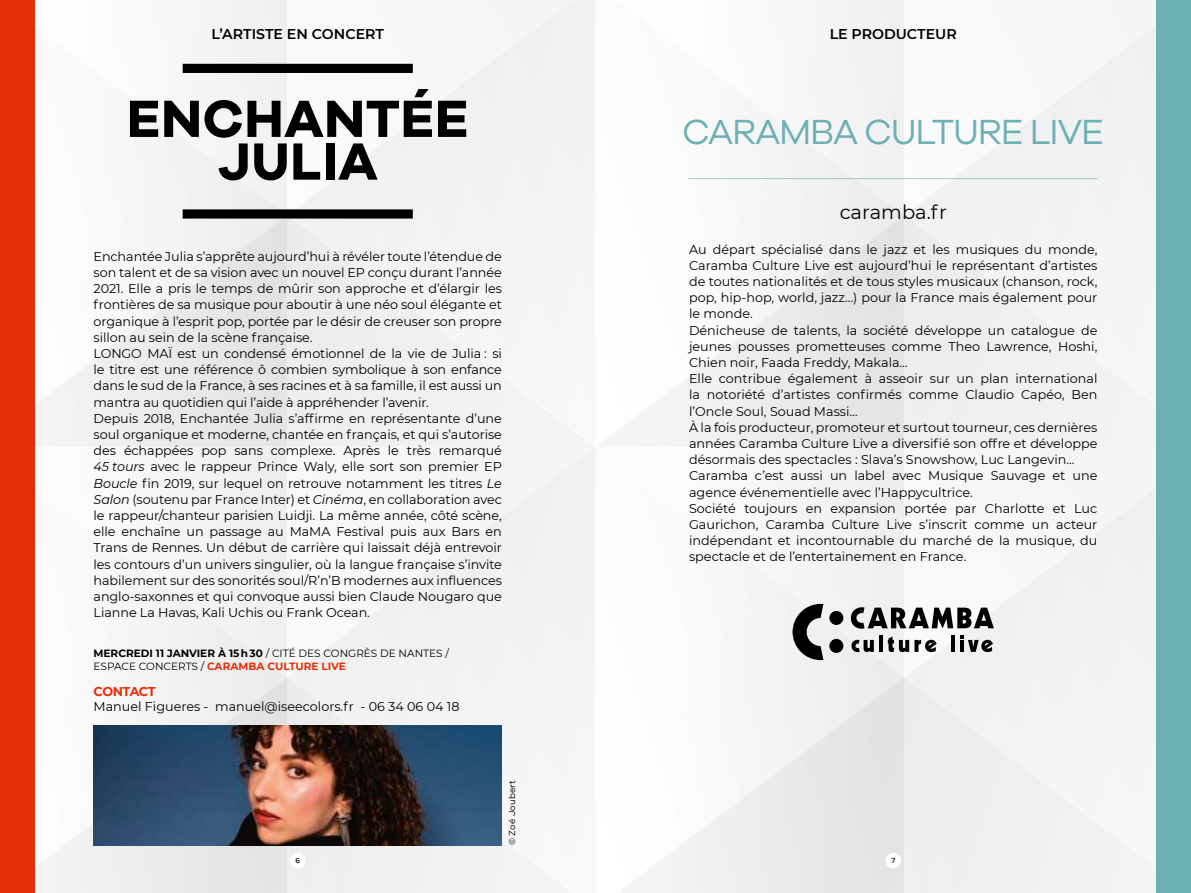
<style>
.page{position:relative;width:1191px;height:893px;background:#fff}
.page>*{position:absolute;margin:0;border:0;box-sizing:border-box;transform-origin:0 0}
.t1{font:700 54px/42.8px "Galano Grotesque";letter-spacing:.01em;color:#000;text-align:center}
.t2{font:36px "Galano Grotesque";letter-spacing:-.035em;color:#6db0b4}
.t3{font:19.5px "Montserrat";color:#000}
.t4{font:600 14.1px "Montserrat";color:#000}
.t5{font:12.75px/16.2px "Montserrat";letter-spacing:-.005em;color:#000}
.t6{font:700 12.75px "Montserrat";letter-spacing:-.04em;color:#e52f08}
.t7{font:10.5px/13.5px "Montserrat";color:#000}
.t8{font:9px "Galano Grotesque";letter-spacing:.025em;color:#000}
.t9{font:500 7.5px "Galano Grotesque";color:#000}
.s1{font-style:italic}
.s2{font-weight:700}
.s3{font-weight:700;color:#e52f08}
</style>
<div class="page">
<div style="left:904px;top:0;width:253px;height:446px;background:#f2f2f2"></div>
<div style="left:904px;top:446px;width:253px;height:447px;background:#f3f3f3"></div>
<div style="left:595px;top:0;width:309px;height:893px;background:linear-gradient(to right,#fff,#e9e9e9)"></div>
<div style="left:287px;top:0;width:308px;height:446px;background:#f3f3f3"></div>
<div style="left:287px;top:446px;width:308px;height:447px;background:#f3f3f3"></div>
<svg style="left:34px;top:0;width:253px;height:893px;fill:#f4f4f4"></svg>
<img style="left:94px;top:725px;width:408px;height:120px">
<div style="left:183px;top:64px;width:230px;height:9px;background:#000"></div>
<div style="left:183px;top:209px;width:230px;height:10px;background:#000"></div>
<div style="left:0;top:0;width:34px;height:893px;background:#e52f08"></div>
<div style="left:1157px;top:0;width:34px;height:893px;background:#6db0b4"></div>
<hr style="left:687px;top:178px;width:410px;height:1px;background:#bbd6d9">
<hr style="left:879px;top:635px;width:4px;height:17px;background:#000">
<svg style="left:792px;top:604px;width:31px;height:56px"></svg>
<div style="left:829px;top:639px;width:14px;height:14px;background:#000;border-radius:50%"></div>
<svg style="left:851px;top:640px;width:23px;height:12px"></svg>
<div style="left:829px;top:611px;width:14px;height:14px;background:#000;border-radius:50%"></div>
<svg style="left:950px;top:635px;width:4px;height:17px"></svg>
<svg style="left:959px;top:635px;width:34px;height:17px"></svg>
<svg style="left:887px;top:636px;width:49px;height:16px"></svg>
<svg style="left:851px;top:607px;width:143px;height:22px"></svg>
<div style="left:885px;top:853px;width:16px;height:15px;background:#fff;border-radius:50%"></div>
<div style="left:290px;top:853px;width:15px;height:15px;background:#fff;border-radius:50%"></div>
<p class="t4" style="left:211px;top:27px;width:174px">L’ARTISTE EN CONCERT</p>
<h1 class="t1" style="left:127px;top:96px;width:343px">ENCHANTÉE<br>JULIA</h1>
<p class="t5" style="left:94px;top:248px;width:410px">Enchantée Julia s’apprête aujourd’hui à révéler toute l’étendue de son talent et de sa vision avec un nouvel EP conçu durant l’année 2021. Elle a pris le temps de mûrir son approche et d’élargir les frontières de sa musique pour aboutir à une néo soul élégante et organique à l’esprit pop, portée par le désir de creuser son propre sillon au sein de la scène française.<br>LONGO MAÏ est un condensé émotionnel de la vie de Julia : si le titre est une référence ô combien symbolique à son enfance dans le sud de la France, à ses racines et à sa famille, il est aussi un mantra au quotidien qui l’aide à appréhender l’avenir.<br>Depuis 2018, Enchantée Julia s’affirme en représentante d’une soul organique et moderne, chantée en français, et qui s’autorise des échappées pop sans complexe. Après le très remarqué <span class="s1">45 tours</span> avec le rappeur Prince Waly, elle sort son premier EP <span class="s1">Boucle</span> fin 2019, sur lequel on retrouve notamment les titres <span class="s1">Le Salon</span> (soutenu par France Inter) et <span class="s1">Cinéma</span>, en collaboration avec le rappeur/chanteur parisien Luidji. La même année, côté scène, elle enchaîne un passage au MaMA Festival puis aux Bars en Trans de Rennes. Un début de carrière qui laissait déjà entrevoir les contours d’un univers singulier, où la langue française s’invite habilement sur des sonorités soul/R’n’B modernes aux influences anglo-saxonnes et qui convoque aussi bien Claude Nougaro que Lianne La Havas, Kali Uchis ou Frank Ocean.</p>
<p class="t7" style="left:94px;top:646px;width:357px"><span class="s2">MERCREDI 11 JANVIER À 15 h 30</span> / CITÉ DES CONGRÈS DE NANTES /<br>ESPACE CONCERTS / <span class="s3">CARAMBA CULTURE LIVE</span></p>
<p class="t6" style="left:94px;top:684px;width:64px">CONTACT</p>
<p class="t5" style="left:94px;top:698px;width:368px">Manuel Figueres - manuel@iseecolors.fr - 06 34 06 04 18</p>
<p class="t9" style="left:295px;top:856px;width:6px">6</p>
<p class="t8" style="left:507px;top:845px;width:67px;rotate:-90deg">© Zoé Joubert</p>
<p class="t4" style="left:829px;top:27px;width:129px">LE PRODUCTEUR</p>
<h2 class="t2" style="left:682px;top:112px;width:423px">CARAMBA CULTURE LIVE</h2>
<h3 class="t3" style="left:839px;top:202px;width:109px">caramba.fr</h3>
<p class="t5" style="left:689px;top:240px;width:410px">Au départ spécialisé dans le jazz et les musiques du monde, Caramba Culture Live est aujourd’hui le représentant d’artistes de toutes nationalités et de tous styles musicaux (chanson, rock, pop, hip-hop, world, jazz…) pour la France mais également pour le monde.<br>Dénicheuse de talents, la société développe un catalogue de jeunes pousses prometteuses comme Theo Lawrence, Hoshi, Chien noir, Faada Freddy, Makala…<br>Elle contribue également à asseoir sur un plan international la notoriété d’artistes confirmés comme Claudio Capéo, Ben l’Oncle Soul, Souad Massi…<br>À la fois producteur, promoteur et surtout tourneur, ces dernières années Caramba Culture Live a diversifié son offre et développe désormais des spectacles : Slava’s Snowshow, Luc Langevin...<br>Caramba c’est aussi un label avec Musique Sauvage et une agence événementielle avec l’Happycultrice.<br>Société toujours en expansion portée par Charlotte et Luc Gaurichon, Caramba Culture Live s’inscrit comme un acteur indépendant et incontournable du marché de la musique, du spectacle et de l’entertainement en France.</p>
<p class="t9" style="left:891px;top:856px;width:5px">7</p>
</div>
